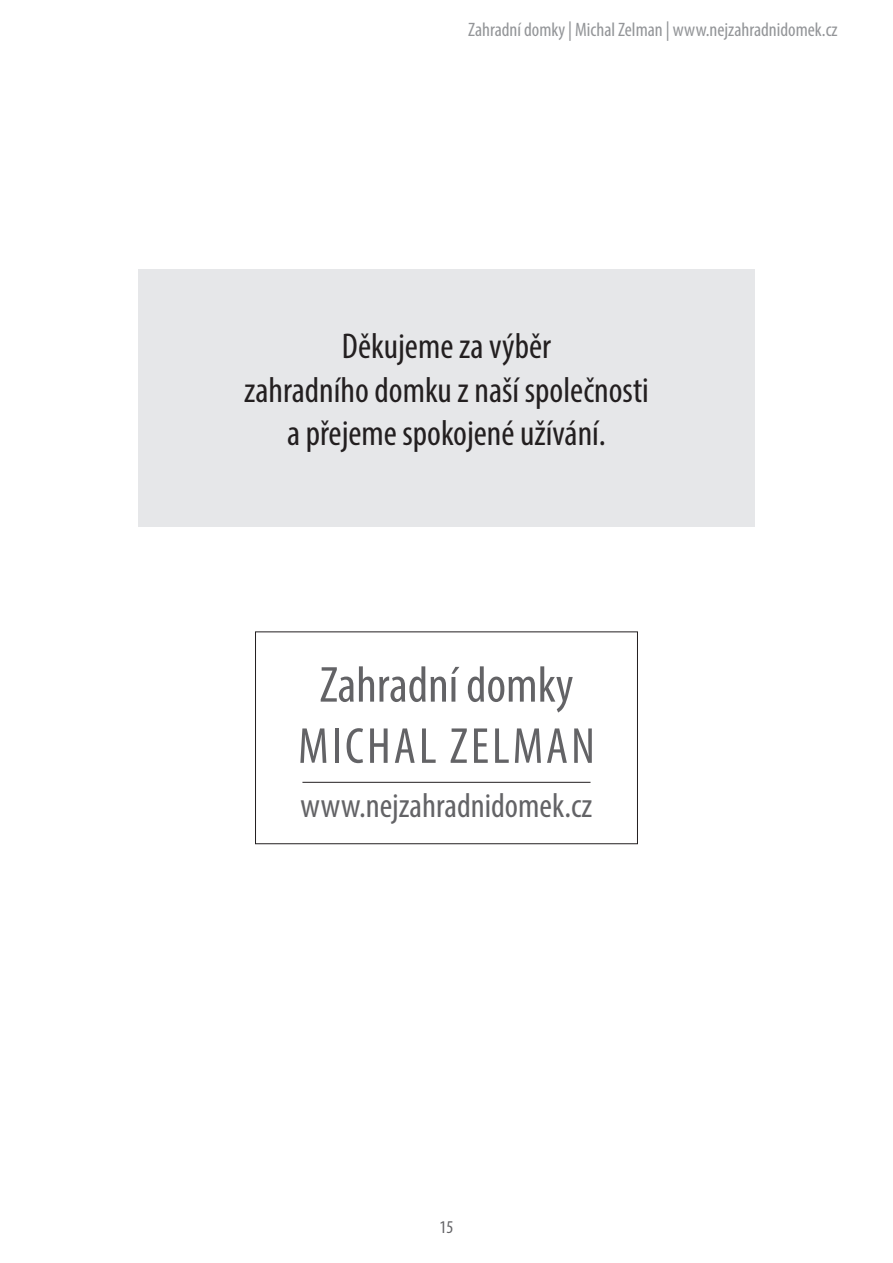
<style>
.page{position:relative;width:893px;height:1263px;background:#fff}
.page>*{position:absolute;margin:0;border:0;box-sizing:border-box;transform-origin:0 0}
.t1{font:condensed 51px "Myriad Pro";color:#636366}
.t2{font:condensed 51px "Myriad Pro";letter-spacing:.06em;color:#636366}
.Text_1{font:condensed 36px "Myriad Pro";color:#231f20}
.t3{font:condensed 34.5px "Myriad Pro";color:#636366}
.t4{font:condensed 19.5px "Myriad Pro";color:#939598}
.t5{font:condensed 18px "Myriad Pro";color:#636366}
</style>
<div class="page">
<div style="left:138px;top:269px;width:617px;height:257px;background:#e6e7e9"></div>
<div style="left:255px;top:631px;width:383px;height:213px;border:1px solid #231f20"></div>
<hr style="left:302px;top:782px;width:288px;height:1px;background:#231f20">
<p class="t4" style="left:468px;top:18px;width:371px">Zahradní domky | Michal Zelman | www.nejzahradnidomek.cz</p>
<p class="Text_1" style="left:342px;top:325px;width:211px">Děkujeme za výběr</p>
<p class="Text_1" style="left:244px;top:368px;width:406px">zahradního domku z naší společnosti</p>
<p class="Text_1" style="left:287px;top:411px;width:320px">a přejeme spokojené užívání.</p>
<p class="t1" style="left:320px;top:654px;width:255px">Zahradní domky</p>
<p class="t2" style="left:298px;top:715px;width:298px">MICHAL ZELMAN</p>
<p class="t3" style="left:301px;top:784px;width:293px">www.nejzahradnidomek.cz</p>
<p class="t5" style="left:440px;top:1216px;width:15px">15</p>
</div>
